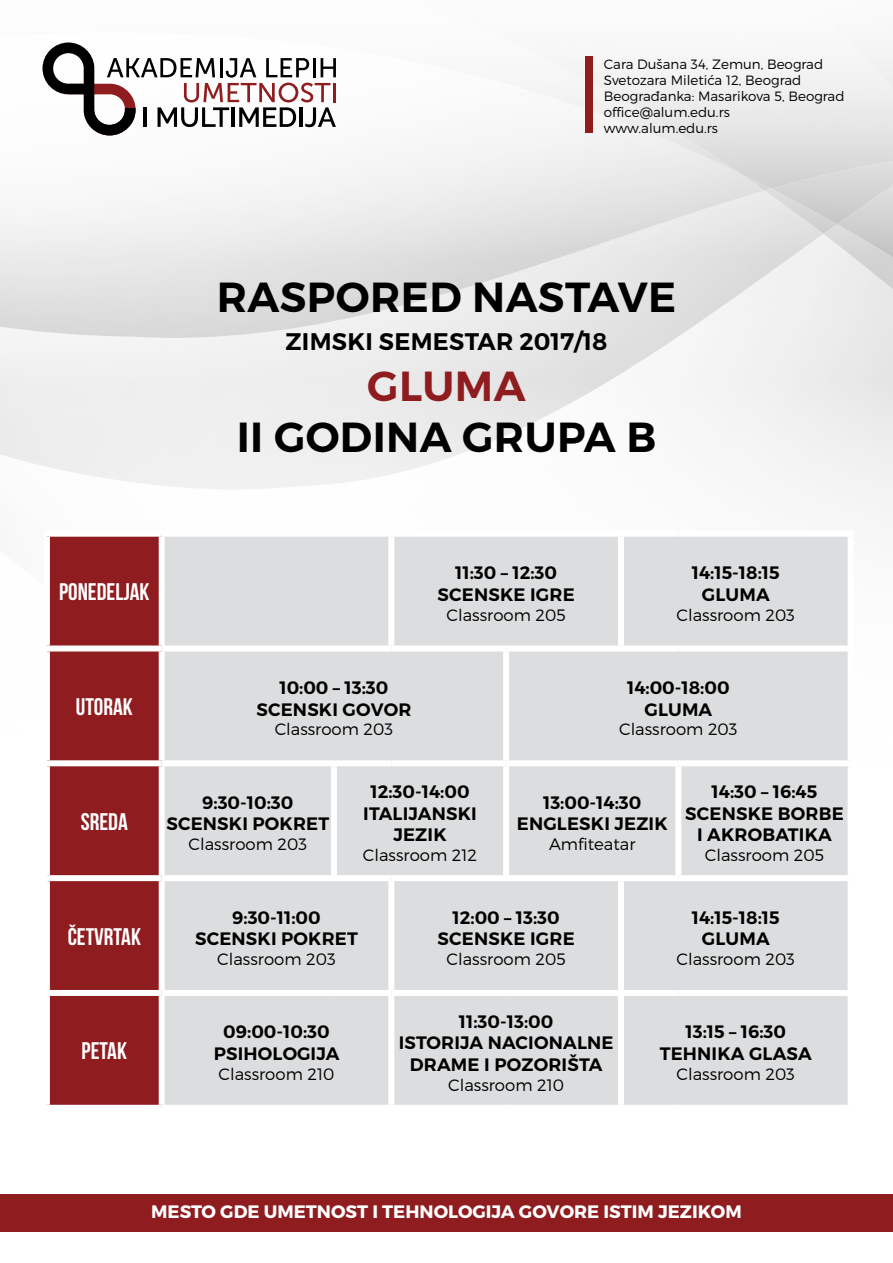
<style>
.page{position:relative;width:893px;height:1263px;background:#fff}
.page>*{position:absolute;margin:0;border:0;box-sizing:border-box;transform-origin:0 0}
.t1{font:600 42px "Montserrat";letter-spacing:.01em;color:#000}
.t2{font:600 42px "Montserrat";letter-spacing:.01em;color:#8f1c1f}
.t3{font:700 24px "Bebas Neue";color:#fff}
.t4{font:600 24px "Montserrat";letter-spacing:.01em;color:#000}
.t5{font:600 18px/21.6px "Montserrat";letter-spacing:.01em;color:#000;text-align:center}
.t6{font:700 18px "Montserrat";color:#fff}
.t7{font:300 16.5px "Montserrat";color:#000}
.t8{font:300 13.5px/16.2px "Montserrat";color:#000}
</style>
<div class="page">
<img style="left:823px;top:234px;width:70px;height:71px">
<img style="left:837px;top:224px;width:56px;height:45px">
<img style="left:765px;top:191px;width:72px;height:43px">
<img style="left:771px;top:189px;width:122px;height:35px">
<img style="left:0;top:189px;width:765px;height:149px">
<img style="left:738px;top:189px;width:33px;height:2px">
<img style="left:105px;top:56px;width:788px;height:133px">
<div style="left:712px;top:53px;width:181px;height:59px;background:#f1f1f1"></div>
<div style="left:0;top:1194px;width:893px;height:38px;background:#8f1c1f"></div>
<svg style="left:43px;top:43px;width:293px;height:92px"></svg>
<div style="left:585px;top:56px;width:7px;height:77px;background:#8f1c1f"></div>
<div style="left:50px;top:537px;width:109px;height:568px;background:#8f1c1f"></div>
<div style="left:165px;top:537px;width:683px;height:568px;background:#dcddde"></div>
<div style="left:388px;top:537px;width:6px;height:108px;background:#fff"></div>
<div style="left:618px;top:537px;width:6px;height:108px;background:#fff"></div>
<div style="left:44px;top:645px;width:118px;height:6px;background:#fff"></div>
<div style="left:162px;top:645px;width:172px;height:6px;background:#fff"></div>
<div style="left:334px;top:645px;width:57px;height:6px;background:#fff"></div>
<div style="left:391px;top:645px;width:115px;height:6px;background:#fff"></div>
<div style="left:506px;top:645px;width:115px;height:6px;background:#fff"></div>
<div style="left:503px;top:651px;width:6px;height:109px;background:#fff"></div>
<div style="left:621px;top:645px;width:57px;height:6px;background:#fff"></div>
<div style="left:678px;top:645px;width:176px;height:6px;background:#fff"></div>
<div style="left:44px;top:760px;width:118px;height:6px;background:#fff"></div>
<div style="left:162px;top:760px;width:172px;height:6px;background:#fff"></div>
<div style="left:334px;top:760px;width:57px;height:6px;background:#fff"></div>
<div style="left:331px;top:766px;width:6px;height:109px;background:#fff"></div>
<div style="left:391px;top:760px;width:115px;height:6px;background:#fff"></div>
<div style="left:506px;top:760px;width:115px;height:6px;background:#fff"></div>
<div style="left:503px;top:766px;width:6px;height:109px;background:#fff"></div>
<div style="left:621px;top:760px;width:57px;height:6px;background:#fff"></div>
<div style="left:678px;top:760px;width:176px;height:6px;background:#fff"></div>
<div style="left:675px;top:766px;width:6px;height:109px;background:#fff"></div>
<div style="left:44px;top:875px;width:118px;height:6px;background:#fff"></div>
<div style="left:162px;top:875px;width:172px;height:6px;background:#fff"></div>
<div style="left:334px;top:875px;width:57px;height:6px;background:#fff"></div>
<div style="left:391px;top:875px;width:115px;height:6px;background:#fff"></div>
<div style="left:388px;top:881px;width:6px;height:109px;background:#fff"></div>
<div style="left:506px;top:875px;width:115px;height:6px;background:#fff"></div>
<div style="left:621px;top:875px;width:57px;height:6px;background:#fff"></div>
<div style="left:618px;top:881px;width:6px;height:109px;background:#fff"></div>
<div style="left:678px;top:875px;width:176px;height:6px;background:#fff"></div>
<div style="left:44px;top:990px;width:118px;height:6px;background:#fff"></div>
<div style="left:162px;top:990px;width:172px;height:6px;background:#fff"></div>
<div style="left:334px;top:990px;width:57px;height:6px;background:#fff"></div>
<div style="left:391px;top:990px;width:115px;height:6px;background:#fff"></div>
<div style="left:388px;top:996px;width:6px;height:109px;background:#fff"></div>
<div style="left:506px;top:990px;width:115px;height:6px;background:#fff"></div>
<div style="left:621px;top:990px;width:57px;height:6px;background:#fff"></div>
<div style="left:618px;top:996px;width:6px;height:109px;background:#fff"></div>
<div style="left:678px;top:990px;width:176px;height:6px;background:#fff"></div>
<p class="t8" style="left:604px;top:56px;width:242px">Cara Dušana 34, Zemun, Beograd<br>Svetozara Miletića 12, Beograd<br>Beograđanka: Masarikova 5, Beograd office@alum.edu.rs www.alum.edu.rs</p>
<h1 class="t1" style="left:217px;top:271px;width:461px">RASPORED NASTAVE</h1>
<h2 class="t4" style="left:286px;top:327px;width:323px">ZIMSKI SEMESTAR 2017/18</h2>
<h1 class="t2" style="left:367px;top:360px;width:160px">GLUMA</h1>
<h1 class="t1" style="left:237px;top:411px;width:421px">II GODINA GRUPA B</h1>
<h2 class="t3" style="left:59px;top:579px;width:92px">PONEDELJAK</h2>
<p class="t5" style="left:438px;top:562px;width:139px">11:30 – 12:30<br>SCENSKE IGRE</p>
<p class="t7" style="left:447px;top:605px;width:121px">Classroom 205</p>
<p class="t5" style="left:692px;top:562px;width:89px">14:15-18:15<br>GLUMA</p>
<p class="t7" style="left:676px;top:605px;width:120px">Classroom 203</p>
<h2 class="t3" style="left:76px;top:693px;width:58px">UTORAK</h2>
<h2 class="t3" style="left:81px;top:808px;width:48px">SREDA</h2>
<h2 class="t3" style="left:68px;top:923px;width:75px">ČETVRTAK</h2>
<h2 class="t3" style="left:82px;top:1038px;width:47px">PETAK</h2>
<p class="t5" style="left:256px;top:677px;width:156px">10:00 – 13:30<br>SCENSKI GOVOR</p>
<p class="t7" style="left:275px;top:719px;width:120px">Classroom 203</p>
<p class="t5" style="left:166px;top:792px;width:164px">9:30-10:30<br>SCENSKI POKRET</p>
<p class="t7" style="left:189px;top:834px;width:120px">Classroom 203</p>
<p class="t5" style="left:363px;top:781px;width:115px">12:30-14:00<br>ITALIJANSKI<br>JEZIK</p>
<p class="t7" style="left:363px;top:845px;width:116px">Classroom 212</p>
<p class="t5" style="left:627px;top:677px;width:104px">14:00-18:00<br>GLUMA</p>
<p class="t7" style="left:619px;top:719px;width:120px">Classroom 203</p>
<p class="t5" style="left:517px;top:792px;width:152px">13:00-14:30<br>ENGLESKI JEZIK</p>
<p class="t7" style="left:549px;top:834px;width:88px">Amfiteatar</p>
<p class="t5" style="left:685px;top:781px;width:160px">14:30 – 16:45<br>SCENSKE BORBE<br>I AKROBATIKA</p>
<p class="t7" style="left:705px;top:845px;width:121px">Classroom 205</p>
<p class="t5" style="left:195px;top:906px;width:164px">9:30-11:00<br>SCENSKI POKRET</p>
<p class="t7" style="left:217px;top:949px;width:120px">Classroom 203</p>
<p class="t5" style="left:214px;top:1021px;width:127px">09:00-10:30<br>PSIHOLOGIJA</p>
<p class="t7" style="left:219px;top:1064px;width:117px">Classroom 210</p>
<p class="t5" style="left:438px;top:906px;width:139px">12:00 – 13:30<br>SCENSKE IGRE</p>
<p class="t7" style="left:447px;top:949px;width:121px">Classroom 205</p>
<p class="t5" style="left:399px;top:1010px;width:216px">11:30-13:00<br>ISTORIJA NACIONALNE<br>DRAME I POZORIŠTA</p>
<p class="t7" style="left:448px;top:1075px;width:117px">Classroom 210</p>
<p class="t5" style="left:692px;top:906px;width:89px">14:15-18:15<br>GLUMA</p>
<p class="t7" style="left:676px;top:949px;width:120px">Classroom 203</p>
<p class="t5" style="left:660px;top:1021px;width:154px">13:15 – 16:30<br>TEHNIKA GLASA</p>
<p class="t7" style="left:676px;top:1064px;width:120px">Classroom 203</p>
<p class="t6" style="left:151px;top:1201px;width:592px">MESTO GDE UMETNOST I TEHNOLOGIJA GOVORE ISTIM JEZIKOM</p>
</div>
